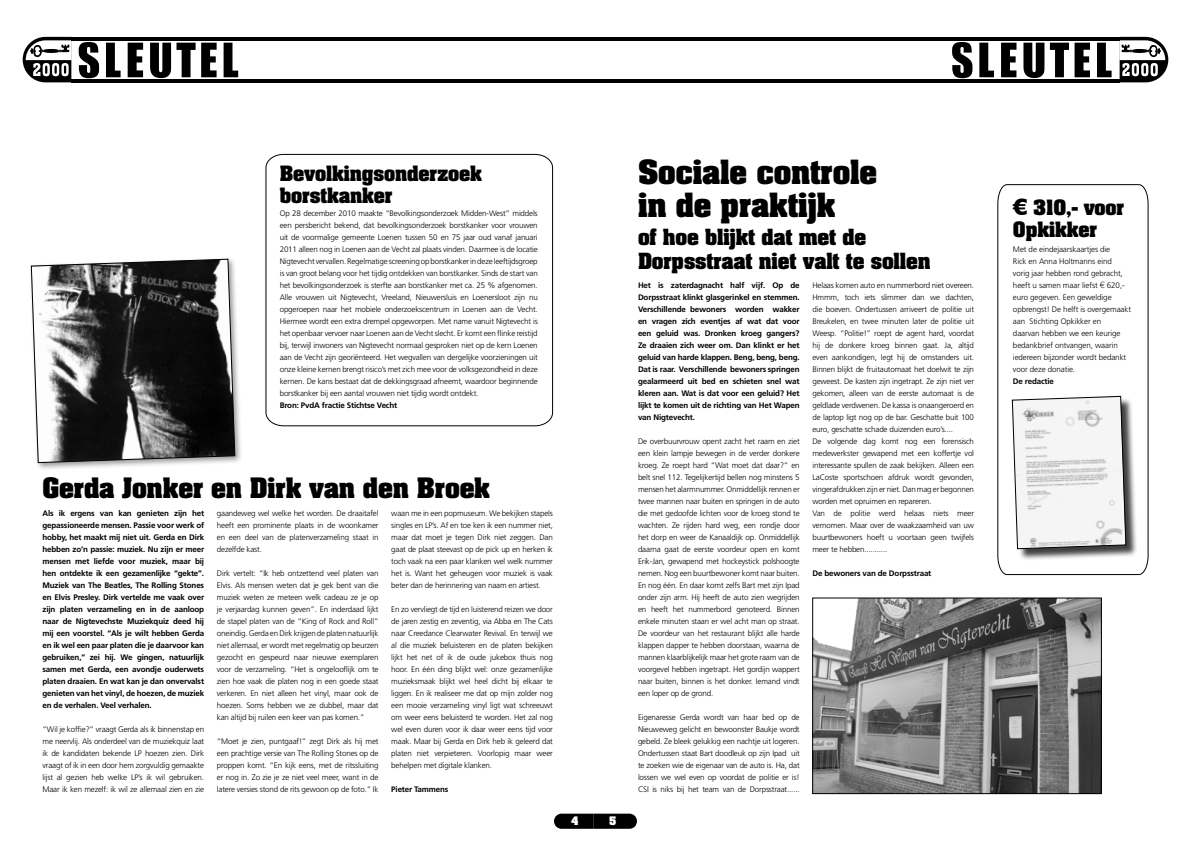
<style>
.page{position:relative;width:1191px;height:842px;background:#fff}
.page>*{position:absolute;margin:0;border:0;box-sizing:border-box;transform-origin:0 0}
.t1{font:700 28.4px/33.5px "Aachen";letter-spacing:-.01em;color:#000}
.t2{font:700 24px "Aachen";letter-spacing:-.01em;color:#000}
.t3{font:700 19px/24.5px "Aachen";letter-spacing:-.01em;color:#000}
.t4{font:700 18px/22px "Aachen";letter-spacing:-.01em;color:#000}
.t5{font:700 10px "Aachen";color:#fff}
.t6{font:300 8px/12px "Frutiger";letter-spacing:-.02em;color:#000;text-align:justify}
.t7{font:700 8px/12px "Frutiger CE";letter-spacing:-.02em;color:#000;text-align:justify}
.s1{font-family:"Gill Sans";font-size:24px}
.s2{font-family:"Gill Sans";font-size:9px}
</style>
<div class="page">
<svg style="left:23px;top:37px;width:49px;height:45px"></svg>
<svg style="left:79px;top:42px;width:20px;height:37px"></svg>
<svg style="left:106px;top:43px;width:15px;height:34px"></svg>
<svg style="left:128px;top:43px;width:15px;height:34px"></svg>
<svg style="left:150px;top:43px;width:67px;height:36px"></svg>
<svg style="left:224px;top:43px;width:14px;height:34px"></svg>
<hr style="left:71px;top:37px;width:524px;height:3px;background:#000">
<hr style="left:71px;top:79px;width:524px;height:3px;background:#000">
<svg style="left:1119px;top:37px;width:49px;height:45px"></svg>
<hr style="left:595px;top:37px;width:524px;height:3px;background:#000">
<hr style="left:595px;top:79px;width:524px;height:3px;background:#000">
<svg style="left:952px;top:42px;width:20px;height:37px"></svg>
<svg style="left:979px;top:43px;width:15px;height:34px"></svg>
<svg style="left:1001px;top:43px;width:15px;height:34px"></svg>
<svg style="left:1023px;top:43px;width:21px;height:36px"></svg>
<svg style="left:1050px;top:43px;width:40px;height:34px"></svg>
<svg style="left:1097px;top:43px;width:14px;height:34px"></svg>
<svg style="left:554px;top:814px;width:83px;height:15px"></svg>
<svg style="left:265px;top:154px;width:288px;height:273px"></svg>
<div style="left:28px;top:256px;width:220px;height:220px;background:#000;opacity:.4"></div>
<svg style="left:31px;top:258px;width:204px;height:205px"></svg>
<img style="left:814px;top:600px;width:285px;height:192px">
<div style="left:812px;top:598px;width:289px;height:196px;border:1px solid #000"></div>
<svg style="left:997px;top:184px;width:151px;height:391px"></svg>
<h3 class="t4" style="left:280px;top:162px;width:204px">Bevolkingsonderzoek borstkanker</h3>
<p class="t6" style="left:280px;top:207px;width:259px">Op 28 december 2010 maakte “Bevolkingsonderzoek Midden-West” middels een persbericht bekend, dat bevolkingsonderzoek borstkanker voor vrouwen uit de voormalige gemeente Loenen tussen 50 en 75 jaar oud vanaf januari 2011 alleen nog in Loenen aan de Vecht zal plaats vinden. Daarmee is de locatie Nigtevecht vervallen. Regelmatige screening op borstkanker in deze leeftijdsgroep is van groot belang voor het tijdig ontdekken van borstkanker. Sinds de start van het bevolkingsonderzoek is sterfte aan borstkanker met ca. 25 % afgenomen.<br>Alle vrouwen uit Nigtevecht, Vreeland, Nieuwersluis en Loenersloot zijn nu opgeroepen naar het mobiele onderzoekscentrum in Loenen aan de Vecht.<br>Hiermee wordt een extra drempel opgeworpen. Met name vanuit Nigtevecht is het openbaar vervoer naar Loenen aan de Vecht slecht. Er komt een flinke reistijd bij, terwijl inwoners van Nigtevecht normaal gesproken niet op de kern Loenen aan de Vecht zijn georiënteerd. Het wegvallen van dergelijke voorzieningen uit onze kleine kernen brengt risico’s met zich mee voor de volksgezondheid in deze kernen. De kans bestaat dat de dekkingsgraad afneemt, waardoor beginnende borstkanker bij een aantal vrouwen niet tijdig wordt ontdekt.</p>
<p class="t7" style="left:280px;top:399px;width:119px">Bron: PvdA fractie Stichtse Vecht</p>
<h2 class="t2" style="left:43px;top:471px;width:449px">Gerda Jonker en Dirk van den Broek</h2>
<p class="t7" style="left:43px;top:507px;width:163px">Als ik ergens van kan genieten zijn het gepassioneerde mensen. Passie voor werk of hobby, het maakt mij niet uit. Gerda en Dirk hebben zo’n passie: muziek. Nu zijn er meer mensen met liefde voor muziek, maar bij hen ontdekte ik een gezamenlijke “gekte”.<br>Muziek van The Beatles, The Rolling Stones en Elvis Presley. Dirk vertelde me vaak over zijn platen verzameling en in de aanloop naar de Nigtevechste Muziekquiz deed hij mij een voorstel. “Als je wilt hebben Gerda en ik wel een paar platen die je daarvoor kan gebruiken,” zei hij. We gingen, natuurlijk samen met Gerda, een avondje ouderwets platen draaien. En wat kan je dan onvervalst genieten van het vinyl, de hoezen, de muziek en de verhalen. Veel verhalen.</p>
<p class="t6" style="left:43px;top:723px;width:163px">“Wil je koffie?” vraagt Gerda als ik binnenstap en me neervlij. Als onderdeel van de muziekquiz laat ik de kandidaten bekende LP hoezen zien. Dirk vraagt of ik in een door hem zorgvuldig gemaakte lijst al gezien heb welke LP’s ik wil gebruiken.<br>Maar ik ken mezelf: ik wil ze allemaal zien en zie</p>
<p class="t6" style="left:217px;top:507px;width:163px">gaandeweg wel welke het worden. De draaitafel heeft een prominente plaats in de woonkamer en een deel van de platenverzameling staat in dezelfde kast.</p>
<p class="t6" style="left:217px;top:567px;width:163px">Dirk vertelt: “Ik heb ontzettend veel platen van Elvis. Als mensen weten dat je gek bent van die muziek weten ze meteen welk cadeau ze je op je verjaardag kunnen geven”. En inderdaad lijkt de stapel platen van de “King of Rock and Roll” oneindig. Gerda en Dirk krijgen de platen natuurlijk niet allemaal, er wordt met regelmatig op beurzen gezocht en gespeurd naar nieuwe exemplaren voor de verzameling. “Het is ongelooflijk om te zien hoe vaak die platen nog in een goede staat verkeren. En niet alleen het vinyl, maar ook de hoezen. Soms hebben we ze dubbel, maar dat kan altijd bij ruilen een keer van pas komen.”</p>
<p class="t6" style="left:217px;top:735px;width:163px">“Moet je zien, puntgaaf!” zegt Dirk als hij met een prachtige versie van The Rolling Stones op de proppen komt. “En kijk eens, met de ritssluiting er nog in. Zo zie je ze niet veel meer, want in de latere versies stond de rits gewoon op de foto.” Ik</p>
<p class="t6" style="left:391px;top:507px;width:163px">waan me in een popmuseum. We bekijken stapels singles en LP’s. Af en toe ken ik een nummer niet, maar dat moet je tegen Dirk niet zeggen. Dan gaat de plaat steevast op de pick up en herken ik toch vaak na een paar klanken wel welk nummer het is. Want het geheugen voor muziek is vaak beter dan de herinnering van naam en artiest.</p>
<p class="t6" style="left:391px;top:603px;width:163px">En zo vervliegt de tijd en luisterend reizen we door de jaren zestig en zeventig, via Abba en The Cats naar Creedance Clearwater Revival. En terwijl we al die muziek beluisteren en de platen bekijken lijkt het net of ik de oude jukebox thuis nog hoor. En één ding blijkt wel: onze gezamenlijke muzieksmaak blijkt wel heel dicht bij elkaar te liggen. En ik realiseer me dat op mijn zolder nog een mooie verzameling vinyl ligt wat schreeuwt om weer eens beluisterd te worden. Het zal nog wel even duren voor ik daar weer eens tijd voor maak. Maar bij Gerda en Dirk heb ik geleerd dat platen niet verpieteren. Voorlopig maar weer behelpen met digitale klanken.</p>
<p class="t7" style="left:391px;top:783px;width:59px">Pieter Tammens</p>
<p class="t5" style="left:571px;top:814px;width:8px">4</p>
<p class="t5" style="left:609px;top:814px;width:8px">5</p>
<h1 class="t1" style="left:638px;top:155px;width:241px">Sociale controle in de praktijk</h1>
<h3 class="t3" style="left:638px;top:224px;width:294px">of hoe blijkt dat met de<br>Dorpsstraat niet valt te sollen</h3>
<p class="t6" style="left:812px;top:279px;width:163px;text-align:left">Helaas komen auto en nummerbord niet overeen.<br>Hmmm, toch iets slimmer dan we dachten, die boeven. Ondertussen arriveert de politie uit Breukelen, en twee minuten later de politie uit Weesp. “Politie!” roept de agent hard, voordat hij de donkere kroeg binnen gaat. Ja, altijd even aankondigen, legt hij de omstanders uit.<br>Binnen blijkt de fruitautomaat het doelwit te zijn geweest. De kasten zijn ingetrapt. Ze zijn niet ver gekomen, alleen van de eerste automaat is de geldlade verdwenen. De kassa is onaangeroerd en de laptop ligt nog op de bar. Geschatte buit 100 euro, geschatte schade duizenden euro’s....<br>De volgende dag komt nog een forensisch medewerkster gewapend met een koffertje vol interessante spullen de zaak bekijken. Alleen een LaCoste sportschoen afdruk wordt gevonden, vingerafdrukken zijn er niet. Dan mag er begonnen worden met opruimen en repareren.<br>Van de politie werd helaas niets meer vernomen. Maar over de waakzaamheid van uw buurtbewoners hoeft u voortaan geen twijfels meer te hebben...........</p>
<p class="t7" style="left:812px;top:567px;width:120px">De bewoners van de Dorpsstraat</p>
<p class="t7" style="left:638px;top:279px;width:163px">Het is zaterdagnacht half vijf. Op de Dorpsstraat klinkt glasgerinkel en stemmen.<br>Verschillende bewoners worden wakker en vragen zich eventjes af wat dat voor een geluid was. Dronken kroeg gangers?<br>Ze draaien zich weer om. Dan klinkt er het geluid van harde klappen. Beng, beng, beng.<br>Dat is raar. Verschillende bewoners springen gealarmeerd uit bed en schieten snel wat kleren aan. Wat is dat voor een geluid? Het lijkt te komen uit de richting van Het Wapen van Nigtevecht.</p>
<p class="t6" style="left:638px;top:435px;width:163px">De overbuurvrouw opent zacht het raam en ziet een klein lampje bewegen in de verder donkere kroeg. Ze roept hard “Wat moet dat daar?” en belt snel 112. Tegelijkertijd bellen nog minstens 5 mensen het alarmnummer. Onmiddellijk rennen er twee mannen naar buiten en springen in de auto die met gedoofde lichten voor de kroeg stond te wachten. Ze rijden hard weg, een rondje door het dorp en weer de Kanaaldijk op. Onmiddellijk daarna gaat de eerste voordeur open en komt Erik-Jan, gewapend met hockeystick polshoogte nemen. Nog een buurtbewoner komt naar buiten.<br>En nog één. En daar komt zelfs Bart met zijn Ipad onder zijn arm. Hij heeft de auto zien wegrijden en heeft het nummerbord genoteerd. Binnen enkele minuten staan er wel acht man op straat.<br>De voordeur van het restaurant blijkt alle harde klappen dapper te hebben doorstaan, waarna de mannen klaarblijkelijk maar het grote raam van de voorgevel hebben ingetrapt. Het gordijn wappert naar buiten, binnen is het donker. Iemand vindt een loper op de grond.</p>
<p class="t6" style="left:638px;top:711px;width:163px">Eigenaresse Gerda wordt van haar bed op de Nieuweweg gelicht en bewoonster Baukje wordt gebeld. Ze bleek gelukkig een nachtje uit logeren.<br>Ondertussen staat Bart doodleuk op zijn Ipad uit te zoeken wie de eigenaar van de auto is. Ha, dat lossen we wel even op voordat de politie er is!<br>CSI is niks bij het team van de Dorpsstraat......</p>
<h3 class="t4" style="left:1013px;top:196px;width:113px"><span class="s1">€</span> 310,- voor<br>Opkikker</h3>
<p class="t6" style="left:1013px;top:243px;width:120px;text-align:left">Met de eindejaarskaartjes die<br>Rick en Anna Holtmanns eind<br>vorig jaar hebben rond gebracht, heeft u samen maar liefst <span class="s2">€</span> 620,- euro gegeven. Een geweldige opbrengst! De helft is overgemaakt aan Stichting Opkikker en<br>daarvan hebben we een keurige bedankbrief ontvangen, waarin iedereen bijzonder wordt bedankt voor deze donatie.</p>
<p class="t7" style="left:1013px;top:375px;width:42px">De redactie</p>
</div>
